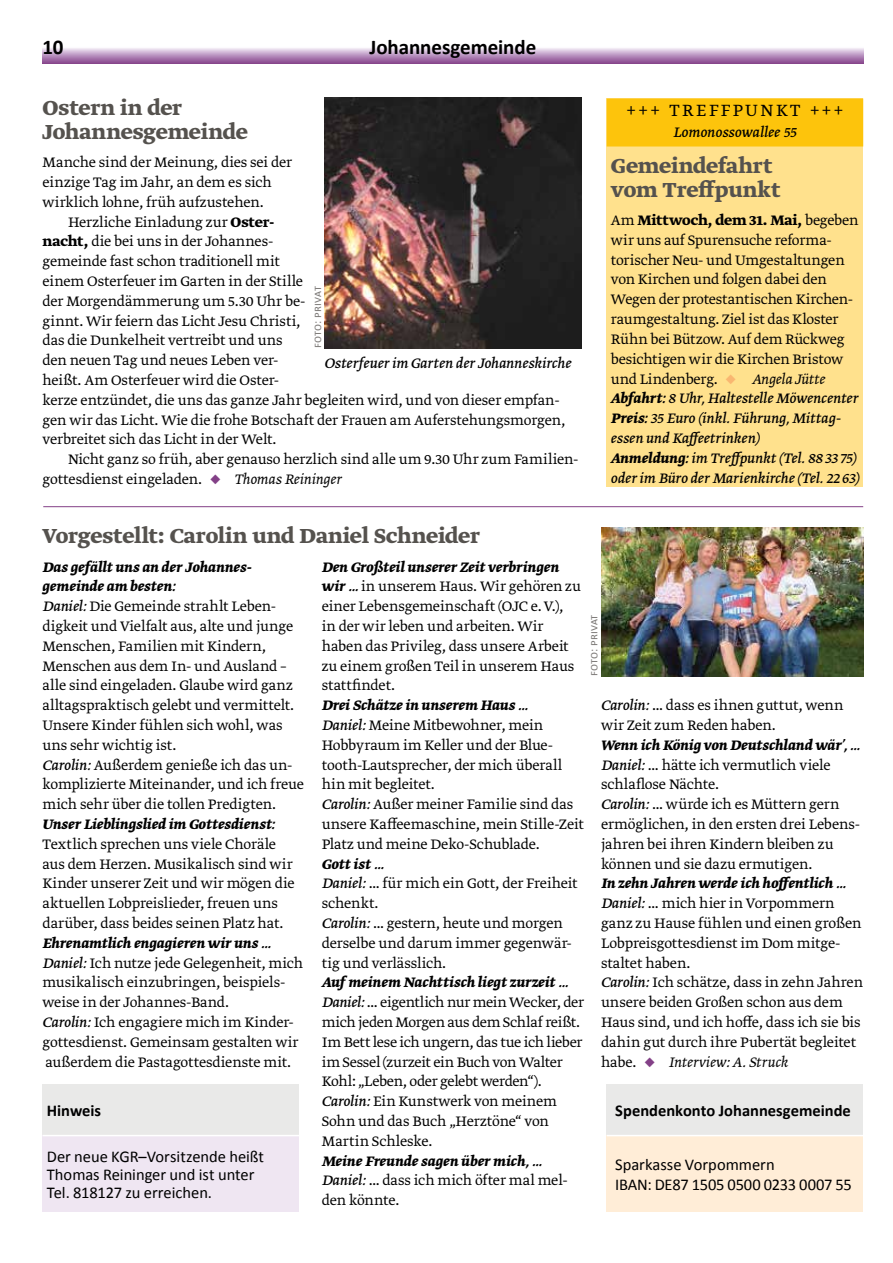
<style>
.page{position:relative;width:893px;height:1263px;background:#fff}
.page>*{position:absolute;margin:0;border:0;box-sizing:border-box;transform-origin:0 0}
.t1{font:700 24px/24px "Greta Text Std";letter-spacing:-.005em;color:#55524e}
.t2{font:700 21px "Calibri";letter-spacing:-.005em;color:#000}
.t3{font:300 19.2px "Greta Text Std";letter-spacing:.135em;color:#000}
.t4{font:16.5px/18.5px "Calibri";letter-spacing:-.005em;color:#000}
.t5{font:700 16.5px "Calibri";color:#000}
.t6{font:300 16.2px/19.8px "Greta Text Std";letter-spacing:-.005em;color:#000}
.t7{font:italic 16.2px "Greta Text Std";letter-spacing:.005em;color:#000}
.t8{font:italic 700 16.2px "Greta Text Std";letter-spacing:-.005em;color:#000}
.t9{font:12px "Calibri";letter-spacing:.01em;color:#7f7c7a}
.s1{font-weight:700}
.s2{color:#834087}
.s3{font-style:italic}
.s4{color:#f9b771}
.s5{font-weight:700;font-style:italic}
.s6{font-weight:400;font-style:italic}
</style>
<div class="page">
<svg style="left:43px;top:48px;width:820px;height:16px;background:#b891bd"></svg>
<hr style="left:43px;top:506px;width:820px;height:1px;background:#834087">
<div style="left:607px;top:1084px;width:256px;height:51px;background:#e9e9e8"></div>
<div style="left:607px;top:1135px;width:256px;height:77px;background:#ffedd7"></div>
<hr style="left:607px;top:1135px;width:256px;height:1px;background:#fff">
<div style="left:607px;top:98px;width:256px;height:389px;background:#ffe18d"></div>
<div style="left:607px;top:98px;width:256px;height:48px;background:#fdc40c"></div>
<img style="left:325px;top:98px;width:256px;height:250px">
<div style="left:43px;top:1084px;width:256px;height:51px;background:#e9e9e8"></div>
<div style="left:43px;top:1135px;width:256px;height:77px;background:#efe6f2"></div>
<hr style="left:43px;top:1135px;width:256px;height:1px;background:#fff">
<img style="left:601px;top:528px;width:262px;height:148px">
<p class="t2" style="left:43px;top:34px;width:22px">10</p>
<p class="t2" style="left:369px;top:34px;width:168px">Johannesgemeinde</p>
<h1 class="t1" style="left:43px;top:97px;width:207px">Ostern in der<br>Johannesgemeinde</h1>
<p class="t6" style="left:43px;top:153px;width:251px">Manche sind der Meinung, dies sei der einzige Tag im Jahr, an dem es sich wirklich lohne, früh aufzustehen.</p>
<p class="t6" style="left:43px;top:213px;width:524px;text-indent:26px">Herzliche Einladung zur <span class="s1">Oster-<br>nacht,</span> die bei uns in der Johannes-<br>gemeinde fast schon traditionell mit<br>einem Osterfeuer im Garten in der Stille<br>der Morgendämmerung um 5.30 Uhr be-<br>ginnt. Wir feiern das Licht Jesu Christi,<br>das die Dunkelheit vertreibt und uns<br>den neuen Tag und neues Leben ver-<br>heißt. Am Osterfeuer wird die Oster-<br>kerze entzündet, die uns das ganze Jahr begleiten wird, und von dieser empfan&shy;gen wir das Licht. Wie die frohe Botschaft der Frauen am Auferstehungsmorgen, verbreitet sich das Licht in der Welt.</p>
<p class="t6" style="left:43px;top:450px;width:538px;text-indent:26px">Nicht ganz so früh, aber genauso herzlich sind alle um 9.30 Uhr zum Familien&shy;gottesdienst eingeladen. <span class="s2">◆</span> <span class="s3">Thomas Reininger</span></p>
<p class="t9" style="left:310px;top:348px;width:63px;rotate:-90deg">foto: privat</p>
<p class="t7" style="left:325px;top:354px;width:248px">Osterfeuer im Garten der Johanneskirche</p>
<p class="t3" style="left:627px;top:99px;width:218px">+++ TREFFPUNKT +++</p>
<p class="t7" style="left:673px;top:123px;width:125px">Lomonossowallee 55</p>
<h1 class="t1" style="left:611px;top:155px;width:171px">Gemeindefahrt vom Treffpunkt</h1>
<p class="t6" style="left:611px;top:211px;width:250px">Am <span class="s1">Mittwoch, dem 31. Mai,</span> begeben wir uns auf Spurensuche reforma&shy;torischer Neu- und Umgestaltungen von Kirchen und folgen dabei den Wegen der protestantischen Kirchen&shy;raumgestaltung. Ziel ist das Kloster Rühn bei Bützow. Auf dem Rückweg besichtigen wir die Kirchen Bristow und Lindenberg. <span class="s4">◆</span> <span class="s3">Angela Jütte </span><span class="s5">Abfahrt:</span> <span class="s6">8 Uhr, Haltestelle Möwencenter </span><span class="s5">Preis:</span> <span class="s6">35 Euro (inkl. Führung, Mittag&shy;essen und Kaffeetrinken)<br></span><span class="s5">Anmeldung:</span> <span class="s6">im Treffpunkt (Tel. 8833 75) oder im Büro der Marienkirche (Tel. 22 63)</span></p>
<h1 class="t1" style="left:43px;top:525px;width:439px">Vorgestellt: Carolin und Daniel Schneider</h1>
<p class="t6" style="left:43px;top:558px;width:263px"><span class="s5">Das gefällt uns an der Johannes&shy;gemeinde am besten:<br></span><span class="s6">Daniel:</span> Die Gemeinde strahlt Leben&shy;digkeit und Vielfalt aus, alte und junge Menschen, Familien mit Kindern, Menschen aus dem In- und Ausland – alle sind eingeladen. Glaube wird ganz alltagspraktisch gelebt und vermittelt.<br>Unsere Kinder fühlen sich wohl, was uns sehr wichtig ist.<br><span class="s6">Carolin:</span> Außerdem genieße ich das un&shy;komplizierte Miteinander, und ich freue mich sehr über die tollen Predigten.</p>
<p class="t8" style="left:43px;top:815px;width:234px">Unser Lieblingslied im Gottesdienst:</p>
<p class="t6" style="left:43px;top:835px;width:254px">Textlich sprechen uns viele Choräle aus dem Herzen. Musikalisch sind wir Kinder unserer Zeit und wir mögen die aktuellen Lobpreislieder, freuen uns darüber, dass beides seinen Platz hat.</p>
<p class="t6" style="left:43px;top:934px;width:262px"><span class="s5">Ehrenamtlich engagieren wir uns … </span><span class="s6">Daniel:</span> Ich nutze jede Gelegenheit, mich musikalisch einzubringen, beispiels&shy;weise in der Johannes-Band.<br><span class="s6">Carolin:</span> Ich engagiere mich im Kinder&shy;gottesdienst. Gemeinsam gestalten wir außerdem die Pastagottesdienste mit.</p>
<p class="t6" style="left:322px;top:558px;width:261px"><span class="s5">Den Großteil unserer Zeit verbringen wir …</span> in unserem Haus. Wir gehören zu einer Lebensgemeinschaft (OJC e.V.), in der wir leben und arbeiten. Wir haben das Privileg, dass unsere Arbeit zu einem großen Teil in unserem Haus stattfindet.</p>
<p class="t6" style="left:322px;top:696px;width:264px"><span class="s5">Drei Schätze in unserem Haus …<br></span><span class="s6">Daniel:</span> Meine Mitbewohner, mein Hobbyraum im Keller und der Blue&shy;tooth-Lautsprecher, der mich überall hin mit begleitet.<br><span class="s6">Carolin:</span> Außer meiner Familie sind das unsere Kaffeemaschine, mein Stille-Zeit Platz und meine Deko-Schublade.</p>
<p class="t6" style="left:322px;top:855px;width:257px"><span class="s5">Gott ist …<br></span><span class="s6">Daniel:</span> … für mich ein Gott, der Freiheit schenkt.<br><span class="s6">Carolin:</span> … gestern, heute und morgen derselbe und darum immer gegenwär&shy;tig und verlässlich.</p>
<p class="t6" style="left:322px;top:973px;width:264px"><span class="s5">Auf meinem Nachttisch liegt zurzeit … </span><span class="s6">Daniel:</span> … eigentlich nur mein Wecker, der mich jeden Morgen aus dem Schlaf reißt.<br>Im Bett lese ich ungern, das tue ich lieber im Sessel (zurzeit ein Buch von Walter Kohl: „Leben, oder gelebt werden“).<br><span class="s6">Carolin:</span> Ein Kunstwerk von meinem Sohn und das Buch „Herztöne“ von Martin Schleske.</p>
<p class="t6" style="left:322px;top:1152px;width:248px"><span class="s5">Meine Freunde sagen über mich, …<br></span><span class="s6">Daniel:</span> … dass ich mich öfter mal mel&shy;den könnte.</p>
<p class="t9" style="left:586px;top:676px;width:63px;rotate:-90deg">foto: privat</p>
<p class="t6" style="left:601px;top:696px;width:244px"><span class="s6">Carolin:</span> … dass es ihnen guttut, wenn wir Zeit zum Reden haben.</p>
<p class="t6" style="left:601px;top:736px;width:261px"><span class="s5">Wenn ich König von Deutschland wär’, … </span><span class="s6">Daniel:</span> … hätte ich vermutlich viele schlaflose Nächte.<br><span class="s6">Carolin:</span> … würde ich es Müttern gern ermöglichen, in den ersten drei Lebens&shy;jahren bei ihren Kindern bleiben zu können und sie dazu ermutigen.</p>
<p class="t6" style="left:601px;top:874px;width:264px"><span class="s5">In zehn Jahren werde ich hoffentlich … </span><span class="s6">Daniel:</span> … mich hier in Vorpommern ganz zu Hause fühlen und einen großen Lobpreisgottesdienst im Dom mitge&shy;staltet haben.<br><span class="s6">Carolin:</span> Ich schätze, dass in zehn Jahren unsere beiden Großen schon aus dem Haus sind, und ich hoffe, dass ich sie bis dahin gut durch ihre Pubertät begleitet habe. <span class="s2">◆</span> <span class="s3">Interview: A. Struck</span></p>
<p class="t5" style="left:615px;top:1100px;width:237px">Spendenkonto Johannesgemeinde</p>
<p class="t4" style="left:615px;top:1154px;width:238px;line-height:19.8px">Sparkasse Vorpommern<br>IBAN: DE87 1505 0500 0233 0007 55</p>
<p class="t5" style="left:47px;top:1100px;width:56px">Hinweis</p>
<p class="t4" style="left:47px;top:1146px;width:219px">Der neue KGR–Vorsitzende heißt<br>Thomas Reininger und ist unter<br>Tel. 818127 zu erreichen.</p>
</div>
